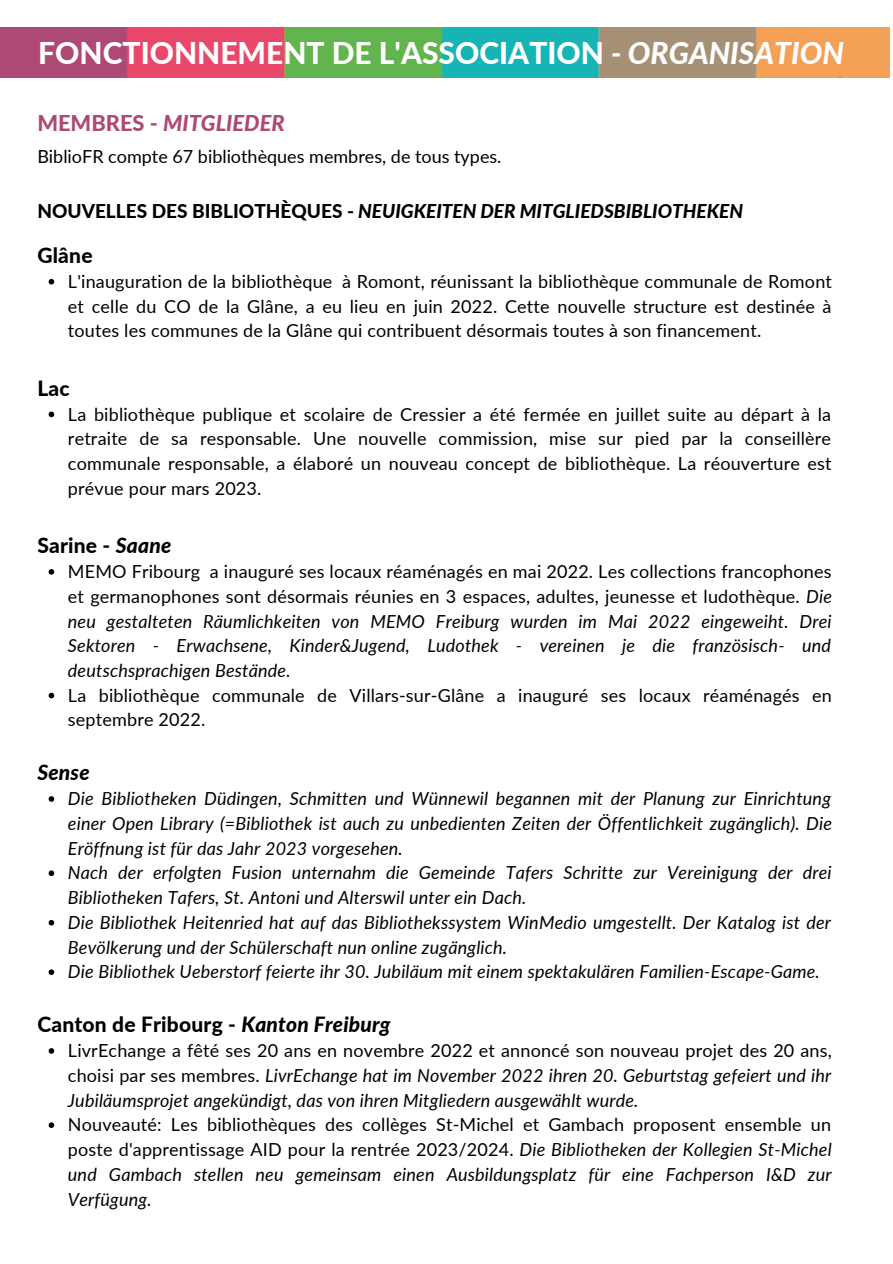
<style>
.page{position:relative;width:893px;height:1264px;background:#fff}
.page>*{position:absolute;margin:0;border:0;box-sizing:border-box;transform-origin:0 0}
.t1{font:800 30px "Lato";color:#fff}
.t2{font:italic 800 21.75px "Lato";color:#ae4975}
.t3{font:800 21px "Lato";letter-spacing:.01em;color:#000}
.t4{font:italic 800 21px "Lato";letter-spacing:.01em;color:#000}
.t5{font:italic 800 19.05px "Lato";color:#000}
.t6{font:italic 18px/24.8px "Lato";letter-spacing:.01em;color:#000;text-align:justify}
.t7{font:18px/24.8px "Lato";letter-spacing:.01em;color:#000;text-align:justify}
.s1{font-style:italic}
.s2{font-style:normal}
</style>
<div class="page">
<svg style="left:49px;top:279px;width:5px;height:5px"></svg>
<svg style="left:49px;top:411px;width:5px;height:6px"></svg>
<svg style="left:49px;top:569px;width:5px;height:5px"></svg>
<svg style="left:49px;top:692px;width:5px;height:6px"></svg>
<svg style="left:49px;top:796px;width:5px;height:5px"></svg>
<svg style="left:49px;top:870px;width:5px;height:6px"></svg>
<svg style="left:49px;top:919px;width:5px;height:6px"></svg>
<svg style="left:49px;top:969px;width:5px;height:6px"></svg>
<svg style="left:49px;top:1048px;width:5px;height:5px"></svg>
<svg style="left:49px;top:1122px;width:5px;height:5px"></svg>
<img style="left:0;top:28px;width:889px;height:49px">
<h1 class="t1" style="left:38px;top:34px;width:807px">FONCTIONNEMENT DE L'ASSOCIATION <span class="s1">- ORGANISATION</span></h1>
<p class="t2" style="left:37px;top:109px;width:249px"><span class="s2">MEMBRES -</span> MITGLIEDER</p>
<p class="t7" style="left:37px;top:144px;width:465px">BiblioFR compte 67 bibliothèques membres, de tous types.</p>
<p class="t5" style="left:37px;top:199px;width:707px"><span class="s2">NOUVELLES DES BIBLIOTHÈQUES -</span> NEUIGKEITEN DER MITGLIEDSBIBLIOTHEKEN</p>
<p class="t3" style="left:37px;top:242px;width:57px">Glâne</p>
<p class="t7" style="left:68px;top:268px;width:765px">L'inauguration de la bibliothèque à Romont, réunissant la bibliothèque communale de Romont et celle du CO de la Glâne, a eu lieu en juin 2022. Cette nouvelle structure est destinée à toutes les communes de la Glâne qui contribuent désormais toutes à son financement.</p>
<p class="t3" style="left:37px;top:375px;width:34px">Lac</p>
<p class="t7" style="left:68px;top:401px;width:765px">La bibliothèque publique et scolaire de Cressier a été fermée en juillet suite au départ à la retraite de sa responsable. Une nouvelle commission, mise sur pied par la conseillère communale responsable, a élaboré un nouveau concept de bibliothèque. La réouverture est prévue pour mars 2023.</p>
<p class="t3" style="left:37px;top:532px;width:135px">Sarine - <span class="s1">Saane</span></p>
<p class="t6" style="left:68px;top:558px;width:765px"><span class="s2">MEMO Fribourg a inauguré ses locaux réaménagés en mai 2022. Les collections francophones et germanophones sont désormais réunies en 3 espaces, adultes, jeunesse et ludothèque.</span> Die neu gestalteten Räumlichkeiten von MEMO Freiburg wurden im Mai 2022 eingeweiht. Drei Sektoren - Erwachsene, Kinder&amp;Jugend, Ludothek - vereinen je die französisch- und deutschsprachigen Bestände.</p>
<p class="t7" style="left:68px;top:682px;width:765px">La bibliothèque communale de Villars-sur-Glâne a inauguré ses locaux réaménagés en septembre 2022.</p>
<p class="t4" style="left:37px;top:759px;width:54px">Sense</p>
<p class="t6" style="left:68px;top:785px;width:765px;text-align:left">Die Bibliotheken Düdingen, Schmitten und Wünnewil begannen mit der Planung zur Einrichtung einer Open Library (=Bibliothek ist auch zu unbedienten Zeiten der Öffentlichkeit zugänglich). Die Eröffnung ist für das Jahr 2023 vorgesehen.<br>Nach der erfolgten Fusion unternahm die Gemeinde Tafers Schritte zur Vereinigung der drei Bibliotheken Tafers, St. Antoni und Alterswil unter ein Dach.<br>Die Bibliothek Heitenried hat auf das Bibliothekssystem WinMedio umgestellt. Der Katalog ist der Bevölkerung und der Schülerschaft nun online zugänglich.<br>Die Bibliothek Ueberstorf feierte ihr 30. Jubiläum mit einem spektakulären Familien-Escape-Game.</p>
<p class="t3" style="left:37px;top:1011px;width:354px">Canton de Fribourg - <span class="s1">Kanton Freiburg</span></p>
<p class="t6" style="left:68px;top:1037px;width:765px"><span class="s2">LivrEchange a fêté ses 20 ans en novembre 2022 et annoncé son nouveau projet des 20 ans, choisi par ses membres.</span> LivrEchange hat im November 2022 ihren 20. Geburtstag gefeiert und ihr Jubiläumsprojet angekündigt, das von ihren Mitgliedern ausgewählt wurde.</p>
<p class="t7" style="left:68px;top:1111px;width:765px">Nouveauté: Les bibliothèques des collèges St-Michel et Gambach proposent ensemble un poste d'apprentissage AID pour la rentrée 2023/2024. <span class="s1">Die Bibliotheken der Kollegien St-Michel und Gambach stellen neu gemeinsam einen Ausbildungsplatz für eine Fachperson I&amp;D zur Verfügung.</span></p>
</div>
